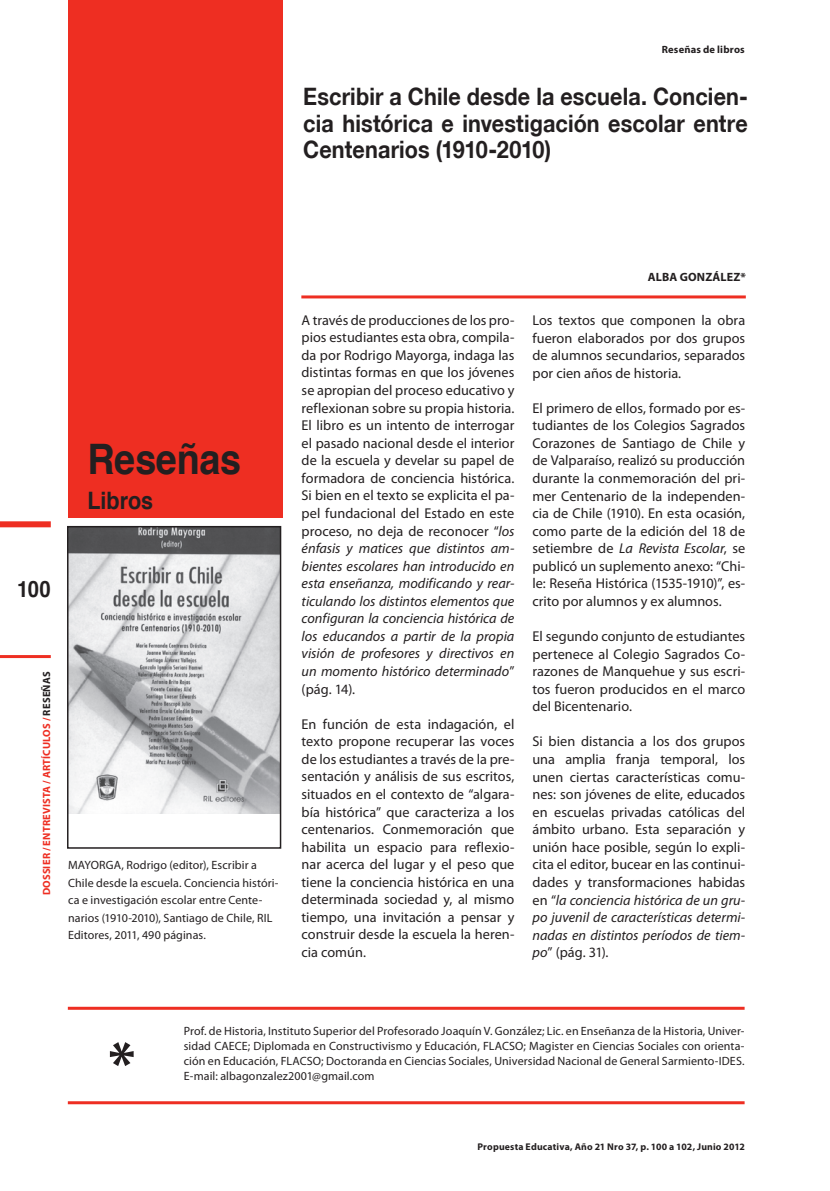
<style>
.page{position:relative;width:830px;height:1191px;background:#fff}
.page>*{position:absolute;margin:0;border:0;box-sizing:border-box;transform-origin:0 0}
.t1{font:700 42px "Helvetica";letter-spacing:-.01em;color:#231f20;scale:.9 1}
.t2{font:700 24px/26.4px "Helvetica Neue";letter-spacing:.005em;color:#231f20;text-align:justify;scale:.9 1}
.t3{font:700 24px "Helvetica";letter-spacing:-.005em;color:#231f20;scale:.9 1}
.t4{font:700 22.5px "Helvetica";color:#231f20;scale:.9 1}
.t5{font:14.25px/17.5px "Myriad Pro";color:#231f20;text-align:justify}
.t6{font:12px/17.5px "Myriad Pro";letter-spacing:.005em;color:#231f20;text-align:justify}
.t7{font:700 12px "Myriad Pro";letter-spacing:.01em;color:#231f20}
.t8{font:700 10.5px "Myriad Pro";letter-spacing:.015em;color:#ee2e22}
.t9{font:700 10.5px "Myriad Pro";letter-spacing:.015em;color:#231f20}
.t10{font:700 9.75px "Myriad Pro";letter-spacing:.02em;color:#231f20}
.s1{color:#231f20}
.s2{font-style:italic}
</style>
<div class="page">
<hr style="left:0;top:655px;width:51px;height:3px;background:#ee2e22">
<div style="left:0;top:521px;width:51px;height:6px;background:#ee2e22"></div>
<div style="left:68px;top:0;width:215px;height:518px;background:#ee2e22"></div>
<img style="left:70px;top:529px;width:208px;height:284px">
<div style="left:67px;top:526px;width:214px;height:322px;border:2px solid #231f20"></div>
<hr style="left:68px;top:1006px;width:676px;height:3px;background:#ee2e22">
<svg style="left:110px;top:1042px;width:23px;height:24px"></svg>
<hr style="left:68px;top:1101px;width:676px;height:3px;background:#ee2e22">
<hr style="left:301px;top:295px;width:444px;height:3px;background:#ee2e22">
<p class="t9" style="left:661px;top:42px;width:84px">Reseñas de libros</p>
<h2 class="t2" style="left:303px;top:83px;width:495px">Escribir a Chile desde la escuela. Concien&shy;cia histórica e investigación escolar entre Centenarios (1910-2010)</h2>
<h3 class="t4" style="left:17px;top:571px;width:39px">100</h3>
<h1 class="t1" style="left:88px;top:425px;width:172px">Reseñas</h1>
<h2 class="t3" style="left:88px;top:481px;width:74px">Libros</h2>
<p class="t8" style="left:40px;top:895px;width:225px;rotate:-90deg">DOSSIER / ENTREVISTA / ARTÍCULOS / <span class="s1">RESEÑAS</span></p>
<p class="t6" style="left:68px;top:856px;width:212px;text-align:left;text-indent:53px">, Rodrigo (editor), Escribir a Chile desde la escuela. Conciencia históri&shy;ca e investigación escolar entre Cente&shy;narios (1910-2010), Santiago de Chile, RIL Editores, 2011, 490 páginas.</p>
<p class="t6" style="left:68px;top:856px;width:32px">Mayorga</p>
<p class="t5" style="left:301px;top:311px;width:214px">A través de producciones de los pro&shy;pios estudiantes esta obra, compila&shy;da por Rodrigo Mayorga, indaga las distintas formas en que los jóvenes se apropian del proceso educativo y reflexionan sobre su propia historia.<br>El libro es un intento de interrogar el pasado nacional desde el interior de la escuela y develar su papel de formadora de conciencia histórica.<br>Si bien en el texto se explicita el pa&shy;pel fundacional del Estado en este proceso, no deja de reconocer “<span class="s2">los énfasis y matices que distintos am&shy;bientes escolares han introducido en esta enseñanza, modificando y rear&shy;ticulando los distintos elementos que configuran la conciencia histórica de los educandos a partir de la propia visión de profesores y directivos en un momento histórico determinado</span>” (pág. 14).</p>
<p class="t5" style="left:301px;top:715px;width:214px">En función de esta indagación, el texto propone recuperar las voces de los estudiantes a través de la pre&shy;sentación y análisis de sus escritos, situados en el contexto de “algara&shy;bía histórica” que caracteriza a los centenarios. Conmemoración que habilita un espacio para reflexio&shy;nar acerca del lugar y el peso que tiene la conciencia histórica en una determinada sociedad y, al mismo tiempo, una invitación a pensar y construir desde la escuela la heren&shy;cia común.</p>
<p class="t7" style="left:647px;top:269px;width:99px">Alba González*</p>
<p class="t5" style="left:532px;top:311px;width:214px">Los textos que componen la obra fueron elaborados por dos grupos de alumnos secundarios, separados por cien años de historia.</p>
<p class="t5" style="left:532px;top:399px;width:214px">El primero de ellos, formado por es&shy;tudiantes de los Colegios Sagrados Corazones de Santiago de Chile y de Valparaíso, realizó su producción durante la conmemoración del pri&shy;mer Centenario de la independen&shy;cia de Chile (1910). En esta ocasión, como parte de la edición del 18 de setiembre de <span class="s2">La Revista Escolar</span>, se publicó un suplemento anexo: “Chi&shy;le: Reseña Histórica (1535-1910)”, es&shy;crito por alumnos y ex alumnos.</p>
<p class="t5" style="left:532px;top:627px;width:214px">El segundo conjunto de estudiantes pertenece al Colegio Sagrados Co&shy;razones de Manquehue y sus escri&shy;tos fueron producidos en el marco del Bicentenario.</p>
<p class="t5" style="left:532px;top:732px;width:214px">Si bien distancia a los dos grupos una amplia franja temporal, los unen ciertas características comu&shy;nes: son jóvenes de elite, educados en escuelas privadas católicas del ámbito urbano. Esta separación y unión hace posible, según lo expli&shy;cita el editor, bucear en las continui&shy;dades y transformaciones habidas en “<span class="s2">la conciencia histórica de un gru&shy;po juvenil de características determi&shy;nadas en distintos períodos de tiem&shy;po</span>” (pág. 31).</p>
<p class="t6" style="left:184px;top:1023px;width:562px;line-height:15px">Prof. de Historia, Instituto Superior del Profesorado Joaquín V. González; Lic. en Enseñanza de la Historia, Univer&shy;sidad CAECE; Diplomada en Constructivismo y Educación, FLACSO; Magister en Ciencias Sociales con orienta&shy;ción en Educación, FLACSO; Doctoranda en Ciencias Sociales, Universidad Nacional de General Sarmiento-IDES.<br>E-mail: albagonzalez2001@gmail.com</p>
<p class="t10" style="left:477px;top:1140px;width:269px">Propuesta Educativa, Año 21 Nro 37, p. 100 a 102, Junio 2012</p>
</div>
